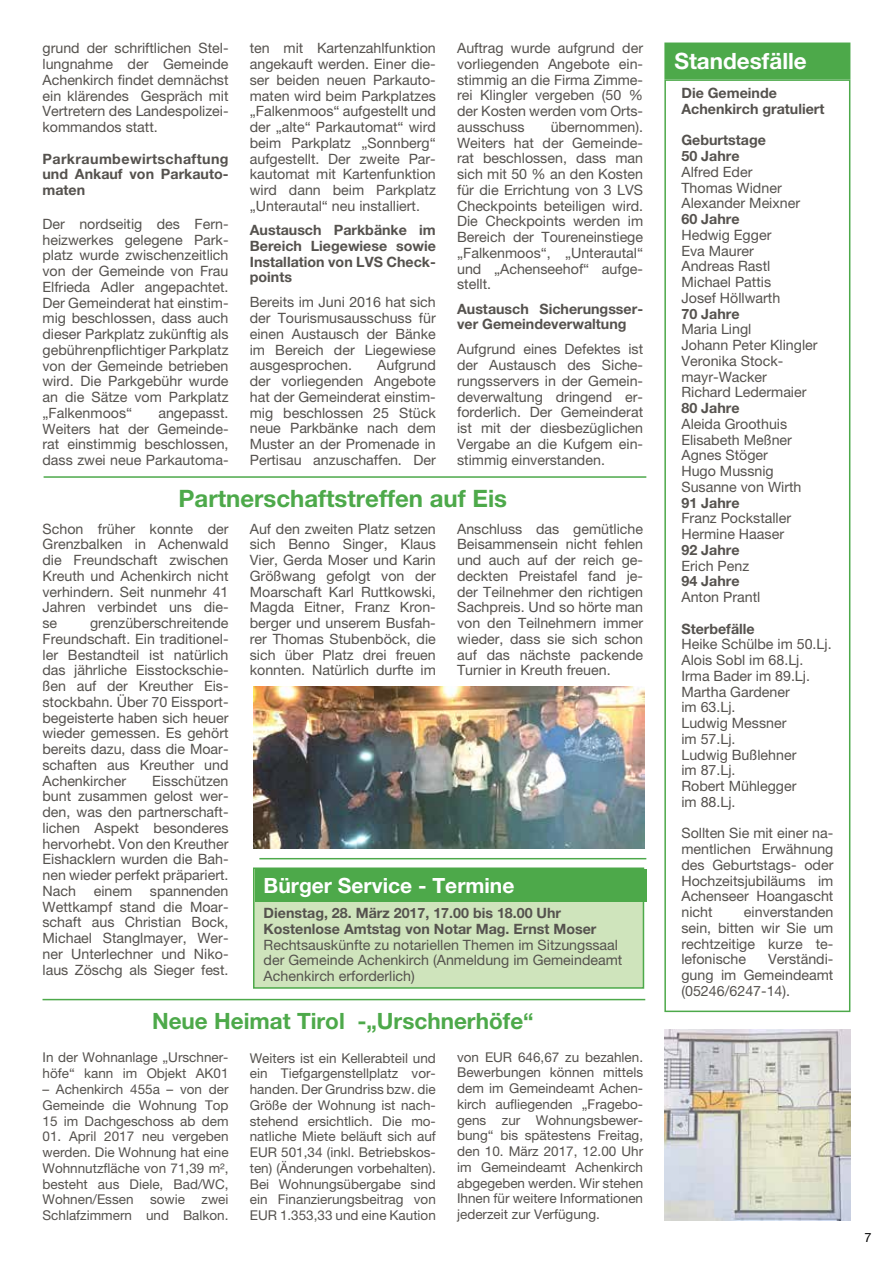
<style>
.page{position:relative;width:893px;height:1263px;background:#fff}
.page>*{position:absolute;margin:0;border:0;box-sizing:border-box;transform-origin:0 0}
.t1{font:700 24px "Helvetica Neue LT Pro";color:#4da94a}
.t2{font:700 22.5px "Helvetica Neue LT Pro";color:#4da94a}
.t3{font:700 22.5px "Helvetica Neue LT Pro";color:#fff}
.t4{font:700 21px "Helvetica Neue LT Pro";color:#fff}
.t5{font:14.25px/15.8px "Helvetica Neue LT Pro";color:#55524e;text-align:justify}
.t6{font:700 14.25px/15.8px "Helvetica Neue LT Pro";color:#55524e}
.t7{font:13.5px/15.8px "Helvetica Neue LT Pro";color:#55524e;text-align:justify}
.t8{font:12.75px "Helvetica Neue LT Pro";color:#000}
</style>
<div class="page">
<div style="left:664px;top:79px;width:186px;height:933px;border:2px solid #4da94a"></div>
<div style="left:665px;top:43px;width:185px;height:36px;background:#4da94a"></div>
<hr style="left:44px;top:476px;width:602px;height:2px;background:#4da94a">
<img style="left:253px;top:687px;width:391px;height:162px">
<hr style="left:43px;top:999px;width:602px;height:1px;background:#4da94a">
<img style="left:664px;top:1029px;width:186px;height:191px">
<div style="left:253px;top:867px;width:391px;height:122px;background:#cfe4bc;border:2px solid #4da94a"></div>
<div style="left:255px;top:870px;width:391px;height:32px;background:#4da94a"></div>
<hr style="left:259px;top:858px;width:387px;height:1px;background:#4da94a">
<p class="t5" style="left:43px;top:40px;width:188px">grund der schriftlichen Stel&shy;lungnahme der Gemeinde Achenkirch findet demnächst ein klärendes Gespräch mit Vertretern des Landespolizei&shy;kommandos statt.</p>
<p class="t5" style="left:250px;top:40px;width:188px">ten mit Kartenzahlfunktion angekauft werden. Einer die&shy;ser beiden neuen Parkauto&shy;maten wird beim Parkplatzes „Falkenmoos“ aufgestellt und der „alte“ Parkautomat“ wird beim Parkplatz „Sonnberg“ aufgestellt. Der zweite Par&shy;kautomat mit Kartenfunktion wird dann beim Parkplatz „Unterautal“ neu installiert.</p>
<p class="t5" style="left:457px;top:40px;width:188px">Auftrag wurde aufgrund der vorliegenden Angebote ein&shy;stimmig an die Firma Zimme&shy;rei Klingler vergeben (50 % der Kosten werden vom Orts&shy;ausschuss</p>
<p class="t5" style="left:457px;top:119px;width:188px;text-indent:94px">übernommen).<br>Weiters hat der Gemeinde&shy;rat beschlossen, dass man sich mit 50 % an den Kosten für die Errichtung von 3 LVS Checkpoints beteiligen wird.<br>Die Checkpoints werden im Bereich der Toureneinstiege „Falkenmoos“, „Unterautal“ und „Achenseehof“ aufge&shy;stellt.</p>
<p class="t6" style="left:457px;top:300px;width:188px">Austausch Sicherungsser&shy;ver Gemeindeverwaltung</p>
<p class="t5" style="left:457px;top:341px;width:188px">Aufgrund eines Defektes ist der Austausch des Siche&shy;rungsservers in der Gemein&shy;deverwaltung dringend er&shy;forderlich. Der Gemeinderat ist mit der diesbezüglichen Vergabe an die Kufgem ein&shy;stimmig einverstanden.</p>
<h1 class="t1" style="left:179px;top:483px;width:330px">Partnerschaftstreffen auf Eis</h1>
<p class="t5" style="left:43px;top:520px;width:188px">Schon früher konnte der Grenzbalken in Achenwald die Freundschaft zwischen Kreuth und Achenkirch nicht verhindern. Seit nunmehr 41<br>Jahren verbindet uns die&shy;se</p>
<p class="t6" style="left:43px;top:150px;width:188px;text-align:justify">Parkraumbewirtschaftung und Ankauf von Parkauto&shy;maten</p>
<p class="t5" style="left:43px;top:216px;width:188px">Der nordseitig des Fern&shy;heizwerkes gelegene Park&shy;platz wurde zwischenzeitlich von der Gemeinde von Frau Elfrieda Adler angepachtet.<br>Der Gemeinderat hat einstim&shy;mig beschlossen, dass auch dieser Parkplatz zukünftig als gebührenpflichtiger Parkplatz von der Gemeinde betrieben wird. Die Parkgebühr wurde an die Sätze vom Parkplatz „Falkenmoos“</p>
<p class="t6" style="left:250px;top:222px;width:188px;text-align:justify">Austausch Parkbänke im Bereich Liegewiese sowie Installation von LVS Check&shy;points</p>
<p class="t5" style="left:250px;top:294px;width:188px">Bereits im Juni 2016 hat sich der Tourismusausschuss für einen Austausch der Bänke im Bereich der Liegewiese ausgesprochen.</p>
<p class="t5" style="left:250px;top:357px;width:188px;text-indent:127px">Aufgrund der vorliegenden Angebote hat der Gemeinderat einstim&shy;mig beschlossen 25 Stück neue Parkbänke nach dem Muster an der Promenade in Pertisau anzuschaffen. Der</p>
<p class="t5" style="left:43px;top:405px;width:188px;text-indent:116px">angepasst.<br>Weiters hat der Gemeinde&shy;rat einstimmig beschlossen, dass zwei neue Parkautoma-</p>
<p class="t5" style="left:250px;top:520px;width:188px">Auf den zweiten Platz setzen sich Benno Singer, Klaus Vier, Gerda Moser und Karin Größwang gefolgt von der Moarschaft Karl Ruttkowski, Magda Eitner, Franz Kron&shy;berger und unserem Busfah&shy;rer Thomas Stubenböck, die sich über Platz drei freuen konnten. Natürlich durfte im</p>
<p class="t5" style="left:457px;top:520px;width:188px">Anschluss das gemütliche Beisammensein nicht fehlen und auch auf der reich ge&shy;deckten Preistafel fand je&shy;der Teilnehmer den richtigen Sachpreis. Und so hörte man von den Teilnehmern immer wieder, dass sie sich schon auf das nächste packende Turnier in Kreuth freuen.</p>
<p class="t5" style="left:43px;top:615px;width:188px;text-indent:47px">grenzüberschreitende Freundschaft. Ein traditionel&shy;ler Bestandteil ist natürlich das jährliche Eisstockschie&shy;ßen auf der Kreuther Eis&shy;stockbahn. Über 70 Eissport&shy;begeisterte haben sich heuer wieder gemessen. Es gehört bereits dazu, dass die Moar&shy;schaften aus Kreuther und Achenkircher</p>
<p class="t5" style="left:43px;top:772px;width:188px;text-indent:110px">Eisschützen bunt zusammen gelost wer&shy;den, was den partnerschaft&shy;lichen Aspekt besonderes hervorhebt. Von den Kreuther Eishacklern wurden die Bah&shy;nen wieder perfekt präpariert.<br>Nach einem spannenden Wettkampf stand die Moar&shy;schaft aus Christian Bock, Michael Stanglmayer, Wer&shy;ner Unterlechner und Niko&shy;laus Zöschg als Sieger fest.</p>
<h3 class="t4" style="left:264px;top:873px;width:252px">Bürger Service - Termine</h3>
<p class="t6" style="left:264px;top:905px;width:334px">Dienstag, 28. März 2017, 17.00 bis 18.00 Uhr<br>Kostenlose Amtstag von Notar Mag. Ernst Moser</p>
<p class="t5" style="left:264px;top:936px;width:360px;text-align:left">Rechtsauskünfte zu notariellen Themen im Sitzungssaal der Gemeinde Achenkirch (Anmeldung im Gemeindeamt<br>Achenkirch erforderlich)</p>
<h2 class="t2" style="left:152px;top:1007px;width:383px">Neue Heimat Tirol -„Urschnerhöfe“</h2>
<p class="t7" style="left:43px;top:1049px;width:188px">In der Wohnanlage „Urschner&shy;höfe“ kann im Objekt AK01</p>
<p class="t7" style="left:43px;top:1081px;width:188px">– Achenkirch 455a – von der Gemeinde die Wohnung Top 15 im Dachgeschoss ab dem</p>
<p class="t7" style="left:43px;top:1128px;width:188px">01. April 2017 neu vergeben werden. Die Wohnung hat eine Wohnnutzfläche von 71,39 m², besteht aus Diele, Bad/WC, Wohnen/Essen sowie zwei Schlafzimmern und Balkon.</p>
<p class="t7" style="left:250px;top:1050px;width:188px">Weiters ist ein Kellerabteil und ein Tiefgargenstellplatz vor&shy;handen. Der Grundriss bzw. die Größe der Wohnung ist nach&shy;stehend ersichtlich. Die mo&shy;natliche Miete beläuft sich auf EUR 501,34 (inkl. Betriebskos&shy;ten) (Änderungen vorbehalten).<br>Bei Wohnungsübergabe sind ein Finanzierungsbeitrag von EUR 1.353,33 und eine Kaution</p>
<p class="t7" style="left:457px;top:1049px;width:188px">von EUR 646,67 zu bezahlen.<br>Bewerbungen können mittels dem im Gemeindeamt Achen&shy;kirch aufliegenden „Fragebo&shy;gens zur Wohnungsbewer&shy;bung“ bis spätestens Freitag, den 10. März 2017, 12.00 Uhr im Gemeindeamt Achenkirch abgegeben werden. Wir stehen Ihnen für weitere Informationen jederzeit zur Verfügung.</p>
<h2 class="t3" style="left:674px;top:47px;width:134px">Standesfälle</h2>
<p class="t6" style="left:681px;top:85px;width:144px">Die Gemeinde<br>Achenkirch gratuliert</p>
<p class="t6" style="left:681px;top:132px;width:86px">Geburtstage<br>50 Jahre</p>
<p class="t5" style="left:681px;top:164px;width:120px;text-align:left">Alfred Eder<br>Thomas Widner<br>Alexander Meixner</p>
<p class="t6" style="left:681px;top:211px;width:60px">60 Jahre</p>
<p class="t5" style="left:681px;top:227px;width:100px;text-align:left">Hedwig Egger<br>Eva Maurer<br>Andreas Rastl<br>Michael Pattis<br>Josef Höllwarth</p>
<p class="t6" style="left:681px;top:305px;width:60px">70 Jahre</p>
<p class="t5" style="left:681px;top:321px;width:138px;text-align:left">Maria Lingl<br>Johann Peter Klingler<br>Veronika Stock&shy;mayr-Wacker<br>Richard Ledermaier</p>
<p class="t6" style="left:681px;top:400px;width:60px">80 Jahre</p>
<p class="t5" style="left:681px;top:416px;width:122px;text-align:left">Aleida Groothuis<br>Elisabeth Meßner<br>Agnes Stöger<br>Hugo Mussnig<br>Susanne von Wirth</p>
<p class="t6" style="left:681px;top:494px;width:60px">91 Jahre</p>
<p class="t5" style="left:681px;top:510px;width:111px">Franz Pockstaller<br>Hermine Haaser</p>
<p class="t6" style="left:681px;top:541px;width:60px">92 Jahre</p>
<p class="t5" style="left:681px;top:557px;width:69px">Erich Penz</p>
<p class="t6" style="left:681px;top:573px;width:60px">94 Jahre</p>
<p class="t5" style="left:681px;top:589px;width:80px">Anton Prantl</p>
<p class="t6" style="left:681px;top:620px;width:75px">Sterbefälle</p>
<p class="t5" style="left:681px;top:636px;width:152px;text-align:left">Heike Schülbe im 50.Lj.<br>Alois Sobl im 68.Lj.<br>Irma Bader im 89.Lj.<br>Martha Gardener<br>im 63.Lj.<br>Ludwig Messner<br>im 57.Lj.<br>Ludwig Bußlehner<br>im 87.Lj.<br>Robert Mühlegger<br>im 88.Lj.</p>
<p class="t5" style="left:681px;top:825px;width:154px">Sollten Sie mit einer na&shy;mentlichen Erwähnung des Geburtstags- oder Hochzeitsjubiläums im Achenseer Hoangascht nicht</p>
<p class="t5" style="left:681px;top:904px;width:154px;text-indent:63px">einverstanden sein, bitten wir Sie um rechtzeitige kurze te&shy;lefonische</p>
<p class="t5" style="left:681px;top:951px;width:154px;text-indent:87px">Verständi&shy;gung im Gemeindeamt (05246/6247-14).</p>
<p class="t8" style="left:865px;top:1229px;width:9px">7</p>
</div>
